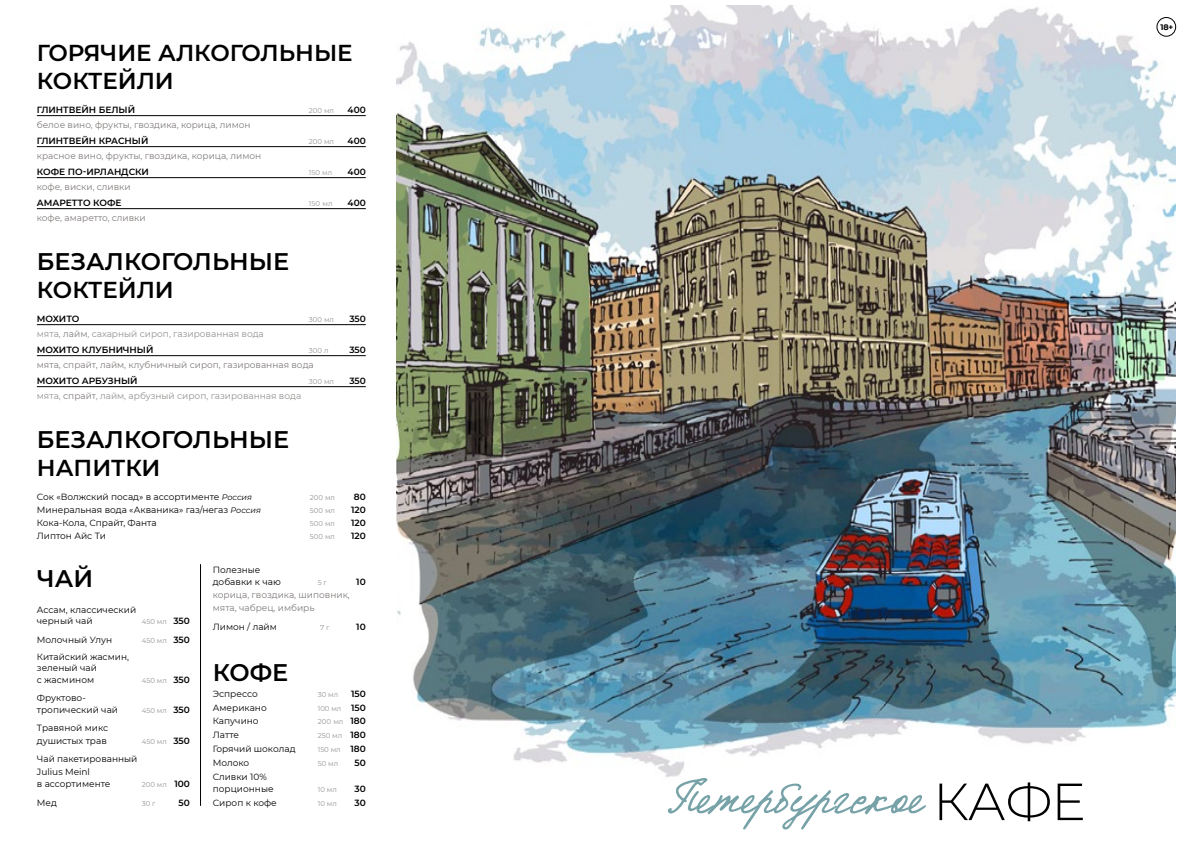
<style>
.page{position:relative;width:1191px;height:842px;background:#fff}
.page>*{position:absolute;margin:0;border:0;box-sizing:border-box;transform-origin:0 0}
.t1{font:52.1px "Katherine";color:#77a2a8}
.t2{font:600 24px "Montserrat";color:#000}
.t3{font:600 23px/28px "Montserrat";color:#000}
.t4{font:9px/11.3px "Montserrat";color:#000}
.t5{font:9px/12.6px "Montserrat";color:#807c7a}
.t6{font:600 9px "Montserrat";color:#000}
.t7{font:9px/16px "Montserrat";color:#949290}
.t8{font:700 8px "Montserrat";color:#000}
.t9{font:7px "Montserrat";color:#949290}
.s1{color:#807c7a}
.s2{font-weight:600;color:#000}
.s3{font-style:italic;font-size:8px}
.s4{font-weight:600;font-size:9px;color:#000}
.s5{font-family:"Montserrat";font-weight:300;color:#000}
</style>
<div class="page">
<img style="left:397px;top:6px;width:778px;height:772px">
<hr style="left:37px;top:115px;width:329px;height:1px;background:#000">
<hr style="left:37px;top:146px;width:329px;height:1px;background:#000">
<hr style="left:37px;top:177px;width:329px;height:1px;background:#000">
<hr style="left:37px;top:208px;width:329px;height:1px;background:#000">
<hr style="left:37px;top:324px;width:329px;height:1px;background:#000">
<hr style="left:37px;top:355px;width:329px;height:1px;background:#000">
<hr style="left:37px;top:386px;width:329px;height:1px;background:#000">
<hr style="left:200px;top:564px;width:1px;height:242px;background:#000">
<div style="left:1157px;top:18px;width:18px;height:18px;background:#fff;border-radius:50%"></div>
<div style="left:1156px;top:17px;width:20px;height:20px;border:1px solid #000;border-radius:50%"></div>
<h3 class="t3" style="left:37px;top:37px;width:317px">ГОРЯЧИЕ АЛКОГОЛЬНЫЕ<br>КОКТЕЙЛИ</h3>
<p class="t6" style="left:37px;top:103px;width:100px">ГЛИНТВЕЙН БЕЛЫЙ</p>
<p class="t9" style="left:309px;top:105px;width:27px">200 мл</p>
<p class="t6" style="left:347px;top:103px;width:20px">400</p>
<p class="t5" style="left:37px;top:118px;width:215px">белое вино, фрукты, гвоздика, корица, лимон</p>
<p class="t6" style="left:37px;top:134px;width:113px">ГЛИНТВЕЙН КРАСНЫЙ</p>
<p class="t9" style="left:309px;top:136px;width:27px">200 мл</p>
<p class="t6" style="left:347px;top:134px;width:20px">400</p>
<p class="t5" style="left:37px;top:149px;width:226px">красное вино, фрукты, гвоздика, корица, лимон</p>
<p class="t6" style="left:37px;top:165px;width:113px">КОФЕ ПО-ИРЛАНДСКИ</p>
<p class="t9" style="left:309px;top:167px;width:25px">150 мл</p>
<p class="t6" style="left:347px;top:165px;width:20px">400</p>
<p class="t5" style="left:37px;top:180px;width:95px">кофе, виски, сливки</p>
<p class="t6" style="left:37px;top:196px;width:86px">АМАРЕТТО КОФЕ</p>
<p class="t9" style="left:309px;top:198px;width:25px">150 мл</p>
<p class="t6" style="left:347px;top:196px;width:20px">400</p>
<p class="t5" style="left:37px;top:211px;width:110px">кофе, амаретто, сливки</p>
<h2 class="t2" style="left:37px;top:244px;width:254px">БЕЗАЛКОГОЛЬНЫЕ</h2>
<h3 class="t3" style="left:37px;top:274px;width:138px">КОКТЕЙЛИ</h3>
<p class="t6" style="left:37px;top:312px;width:44px">МОХИТО</p>
<p class="t9" style="left:309px;top:314px;width:27px">300 мл</p>
<p class="t6" style="left:349px;top:312px;width:18px">350</p>
<p class="t7" style="left:37px;top:325px;width:228px">мята, <span class="s1">лайм</span>, сахарный сироп, газированная вода<br><span class="s2">МОХИТО КЛУБНИЧНЫЙ</span></p>
<p class="t9" style="left:309px;top:345px;width:21px">300 л</p>
<p class="t6" style="left:349px;top:343px;width:18px">350</p>
<p class="t5" style="left:37px;top:358px;width:278px">мята, спрайт, лайм, клубничный сироп, газированная вода</p>
<p class="t6" style="left:37px;top:374px;width:102px">МОХИТО АРБУЗНЫЙ</p>
<p class="t9" style="left:309px;top:376px;width:27px">300 мл</p>
<p class="t6" style="left:349px;top:374px;width:18px">350</p>
<p class="t7" style="left:37px;top:387px;width:266px">мята, <span class="s1">спрайт</span>, лайм, арбузный сироп, газированная вода</p>
<h2 class="t2" style="left:37px;top:422px;width:254px">БЕЗАЛКОГОЛЬНЫЕ</h2>
<h3 class="t3" style="left:37px;top:452px;width:125px">НАПИТКИ</h3>
<p class="t4" style="left:37px;top:490px;width:217px">Сок «Волжский посад» в ассортименте <span class="s3">Россия</span></p>
<p class="t9" style="left:310px;top:492px;width:27px">200 мл</p>
<p class="t6" style="left:354px;top:490px;width:13px">80</p>
<p class="t4" style="left:37px;top:503px;width:225px">Минеральная вода «Акваника» газ/негаз <span class="s3">Россия</span></p>
<p class="t9" style="left:310px;top:505px;width:27px">500 мл</p>
<p class="t6" style="left:351px;top:503px;width:16px">120</p>
<p class="t4" style="left:37px;top:516px;width:121px">Кока-Кола, Спрайт, Фанта</p>
<p class="t9" style="left:310px;top:518px;width:27px">500 мл</p>
<p class="t6" style="left:351px;top:516px;width:16px">120</p>
<p class="t4" style="left:37px;top:529px;width:71px">Липтон Айс Ти</p>
<p class="t9" style="left:310px;top:531px;width:27px">500 мл</p>
<p class="t6" style="left:351px;top:529px;width:16px">120</p>
<h2 class="t2" style="left:37px;top:562px;width:58px">ЧАЙ</h2>
<p class="t4" style="left:37px;top:603px;width:101px">Ассам, классический черный чай</p>
<p class="t9" style="left:142px;top:617px;width:49px">450 мл <span class="s4">350</span></p>
<p class="t4" style="left:37px;top:633px;width:77px">Молочный Улун</p>
<p class="t9" style="left:142px;top:635px;width:49px">450 мл <span class="s4">350</span></p>
<p class="t4" style="left:37px;top:651px;width:94px">Китайский жасмин, зеленый чай<br>с жасмином</p>
<p class="t4" style="left:213px;top:563px;width:69px;line-height:12.6px">Полезные добавки к чаю</p>
<p class="t9" style="left:318px;top:578px;width:11px">5 г</p>
<p class="t6" style="left:356px;top:576px;width:11px">10</p>
<p class="t5" style="left:213px;top:588px;width:138px">корица, гвоздика, шиповник, мята, чабрец, имбирь</p>
<p class="t4" style="left:213px;top:621px;width:66px">Лимон / лайм</p>
<p class="t9" style="left:320px;top:623px;width:11px">7 г</p>
<p class="t6" style="left:356px;top:621px;width:11px">10</p>
<h2 class="t2" style="left:213px;top:656px;width:77px">КОФЕ</h2>
<p class="t4" style="left:213px;top:688px;width:46px">Эспрессо</p>
<p class="t9" style="left:318px;top:690px;width:22px">30 мл</p>
<p class="t6" style="left:351px;top:687px;width:16px">150</p>
<p class="t4" style="left:213px;top:701px;width:55px">Американо</p>
<p class="t9" style="left:318px;top:703px;width:49px">100 мл <span class="s4">150</span></p>
<p class="t4" style="left:213px;top:715px;width:47px">Капучино</p>
<p class="t9" style="left:318px;top:717px;width:49px">200 мл <span class="s4">180</span></p>
<p class="t4" style="left:213px;top:729px;width:28px">Латте</p>
<p class="t9" style="left:318px;top:731px;width:49px">250 мл <span class="s4">180</span></p>
<p class="t4" style="left:213px;top:743px;width:84px">Горячий шоколад</p>
<p class="t9" style="left:318px;top:745px;width:49px">150 мл <span class="s4">180</span></p>
<p class="t4" style="left:213px;top:756px;width:38px">Молоко</p>
<p class="t9" style="left:318px;top:758px;width:22px">50 мл</p>
<p class="t6" style="left:354px;top:756px;width:13px">50</p>
<p class="t4" style="left:213px;top:770px;width:62px;line-height:12.6px">Сливки 10% порционные</p>
<p class="t9" style="left:142px;top:675px;width:49px">450 мл <span class="s4">350</span></p>
<p class="t4" style="left:37px;top:692px;width:83px">Фруктово&shy;тропический чай</p>
<p class="t9" style="left:142px;top:705px;width:49px">450 мл <span class="s4">350</span></p>
<p class="t4" style="left:37px;top:721px;width:73px;line-height:12.5px">Травяной микс душистых трав</p>
<p class="t9" style="left:142px;top:736px;width:49px">450 мл <span class="s4">350</span></p>
<p class="t4" style="left:37px;top:752px;width:102px;line-height:12.5px">Чай пакетированный<br>Julius Meinl<br>в ассортименте</p>
<p class="t9" style="left:142px;top:780px;width:49px">200 мл <span class="s4">100</span></p>
<p class="t9" style="left:318px;top:785px;width:20px">10 мл</p>
<p class="t6" style="left:354px;top:782px;width:13px">30</p>
<p class="t4" style="left:37px;top:797px;width:21px">Мед</p>
<p class="t9" style="left:142px;top:798px;width:15px">30 г</p>
<p class="t6" style="left:178px;top:796px;width:13px">50</p>
<p class="t4" style="left:213px;top:797px;width:65px">Сироп к кофе</p>
<p class="t9" style="left:318px;top:798px;width:20px">10 мл</p>
<p class="t6" style="left:354px;top:796px;width:13px">30</p>
<p class="t8" style="left:1160px;top:21px;width:14px">18+</p>
<h1 class="t1" style="left:668px;top:764px;width:418px">Петербургское <span class="s5">КАФЕ</span></h1>
</div>
